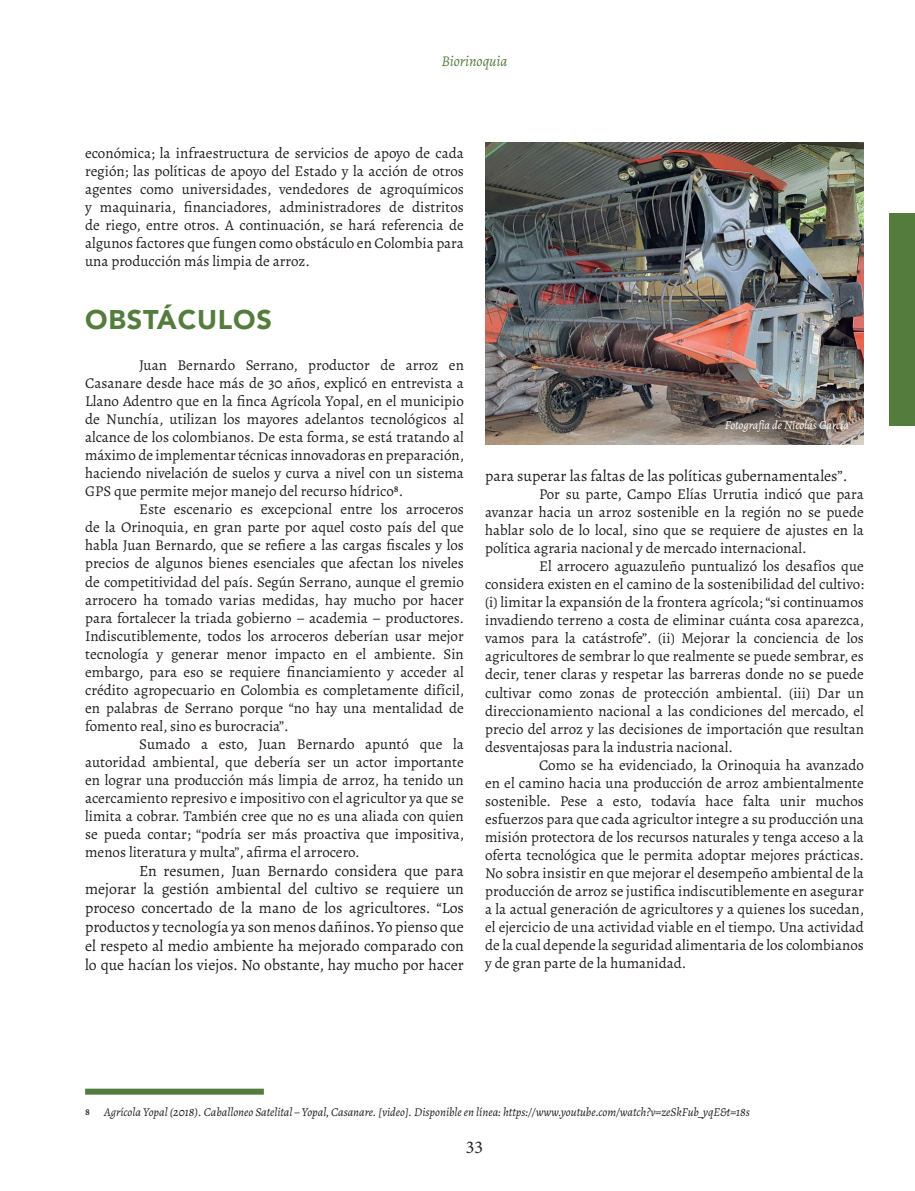
<style>
.page{position:relative;width:915px;height:1191px;background:#fff}
.page>*{position:absolute;margin:0;border:0;box-sizing:border-box;transform-origin:0 0}
.t1{font:900 27px "Avenir";letter-spacing:.03em;color:#547d3d}
.t2{font:18px "Minion Pro";color:#231f20}
.t3{font:15.75px/18.9px "Alegreya";color:#231f20;text-align:justify}
.t4{font:15px/18px "Alegreya";color:#231f20;text-align:justify}
.t5{font:italic 15px "Alegreya";color:#547d3d}
.t6{font:italic 12px "Alegreya";color:#231f20}
.t7{font:italic 12px "Alegreya";color:#fff}
</style>
<div class="page">
<div style="left:889px;top:213px;width:25px;height:212px;background:#547d3d"></div>
<img style="left:485px;top:143px;width:378px;height:301px">
<div style="left:85px;top:1088px;width:179px;height:6px;background:#547d3d"></div>
<p class="t5" style="left:441px;top:51px;width:67px">Biorinoquia</p>
<p class="t4" style="left:85px;top:144px;width:380px">económica; la infraestructura de servicios de apoyo de cada región; las políticas de apoyo del Estado y la acción de otros agentes como universidades, vendedores de agroquímicos y maquinaria, financiadores, administradores de distritos de riego, entre otros. A continuación, se hará referencia de algunos factores que fungen como obstáculo en Colombia para una producción más limpia de arroz.</p>
<h1 class="t1" style="left:85px;top:297px;width:188px">OBSTÁCULOS</h1>
<p class="t4" style="left:85px;top:356px;width:380px;text-indent:54px">Juan Bernardo Serrano, productor de arroz en Casanare desde hace más de 30 años, explicó en entrevista a Llano Adentro que en la finca Agrícola Yopal, en el municipio de Nunchía, utilizan los mayores adelantos tecnológicos al alcance de los colombianos. De esta forma, se está tratando al máximo de implementar técnicas innovadoras en preparación, haciendo nivelación de suelos y curva a nivel con un sistema GPS que permite mejor manejo del recurso hídrico8.</p>
<p class="t4" style="left:85px;top:500px;width:380px;text-indent:54px">Este escenario es excepcional entre los arroceros de la Orinoquia, en gran parte por aquel costo país del que habla Juan Bernardo, que se refiere a las cargas fiscales y los precios de algunos bienes esenciales que afectan los niveles de competitividad del país. Según Serrano, aunque el gremio arrocero ha tomado varias medidas, hay mucho por hacer para fortalecer la triada gobierno – academia – productores.<br>Indiscutiblemente, todos los arroceros deberían usar mejor tecnología y generar menor impacto en el ambiente. Sin embargo, para eso se requiere financiamiento y acceder al crédito agropecuario en Colombia es completamente difícil, en palabras de Serrano porque “no hay una mentalidad de fomento real, sino es burocracia”.</p>
<p class="t4" style="left:85px;top:734px;width:380px;text-indent:54px">Sumado a esto, Juan Bernardo apuntó que la autoridad ambiental, que debería ser un actor importante en lograr una producción más limpia de arroz, ha tenido un acercamiento represivo e impositivo con el agricultor ya que se limita a cobrar. También cree que no es una aliada con quien se pueda contar; “podría ser más proactiva que impositiva, menos literatura y multa”, afirma el arrocero.</p>
<p class="t3" style="left:85px;top:860px;width:380px;text-indent:54px">En resumen, Juan Bernardo considera que para mejorar la gestión ambiental del cultivo se requiere un proceso concertado de la mano de los agricultores. “Los productos y tecnología ya son menos dañinos. Yo pienso que el respeto al medio ambiente ha mejorado comparado con lo que hacían los viejos. No obstante, hay mucho por hacer</p>
<p class="t7" style="left:724px;top:417px;width:125px">Fotografía de Nicolás García</p>
<p class="t3" style="left:485px;top:467px;width:364px">para superar las faltas de las políticas gubernamentales”.</p>
<p class="t4" style="left:485px;top:485px;width:380px;text-indent:54px">Por su parte, Campo Elías Urrutia indicó que para avanzar hacia un arroz sostenible en la región no se puede hablar solo de lo local, sino que se requiere de ajustes en la política agraria nacional y de mercado internacional.</p>
<p class="t4" style="left:485px;top:557px;width:380px;text-indent:54px">El arrocero aguazuleño puntualizó los desafíos que considera existen en el camino de la sostenibilidad del cultivo: (i) limitar la expansión de la frontera agrícola; “si continuamos invadiendo terreno a costa de eliminar cuánta cosa aparezca, vamos para la catástrofe”. (ii) Mejorar la conciencia de los agricultores de sembrar lo que realmente se puede sembrar, es decir, tener claras y respetar las barreras donde no se puede cultivar como zonas de protección ambiental. (iii) Dar un direccionamiento nacional a las condiciones del mercado, el precio del arroz y las decisiones de importación que resultan desventajosas para la industria nacional.</p>
<p class="t4" style="left:485px;top:755px;width:380px;text-indent:54px">Como se ha evidenciado, la Orinoquia ha avanzado en el camino hacia una producción de arroz ambientalmente sostenible. Pese a esto, todavía hace falta unir muchos esfuerzos para que cada agricultor integre a su producción una misión protectora de los recursos naturales y tenga acceso a la oferta tecnológica que le permita adoptar mejores prácticas.<br>No sobra insistir en que mejorar el desempeño ambiental de la producción de arroz se justifica indiscutiblemente en asegurar a la actual generación de agricultores y a quienes los sucedan, el ejercicio de una actividad viable en el tiempo. Una actividad de la cual depende la seguridad alimentaria de los colombianos y de gran parte de la humanidad.</p>
<p class="t4" style="left:85px;top:1105px;width:6px">8</p>
<p class="t6" style="left:104px;top:1104px;width:647px">Agrícola Yopal (2018). Caballoneo Satelital – Yopal, Casanare. [video]. Disponible en línea: https://www.youtube.com/watch?v=zeSkFub_yqE&amp;t=18s</p>
<p class="t2" style="left:465px;top:1135px;width:19px">33</p>
</div>
